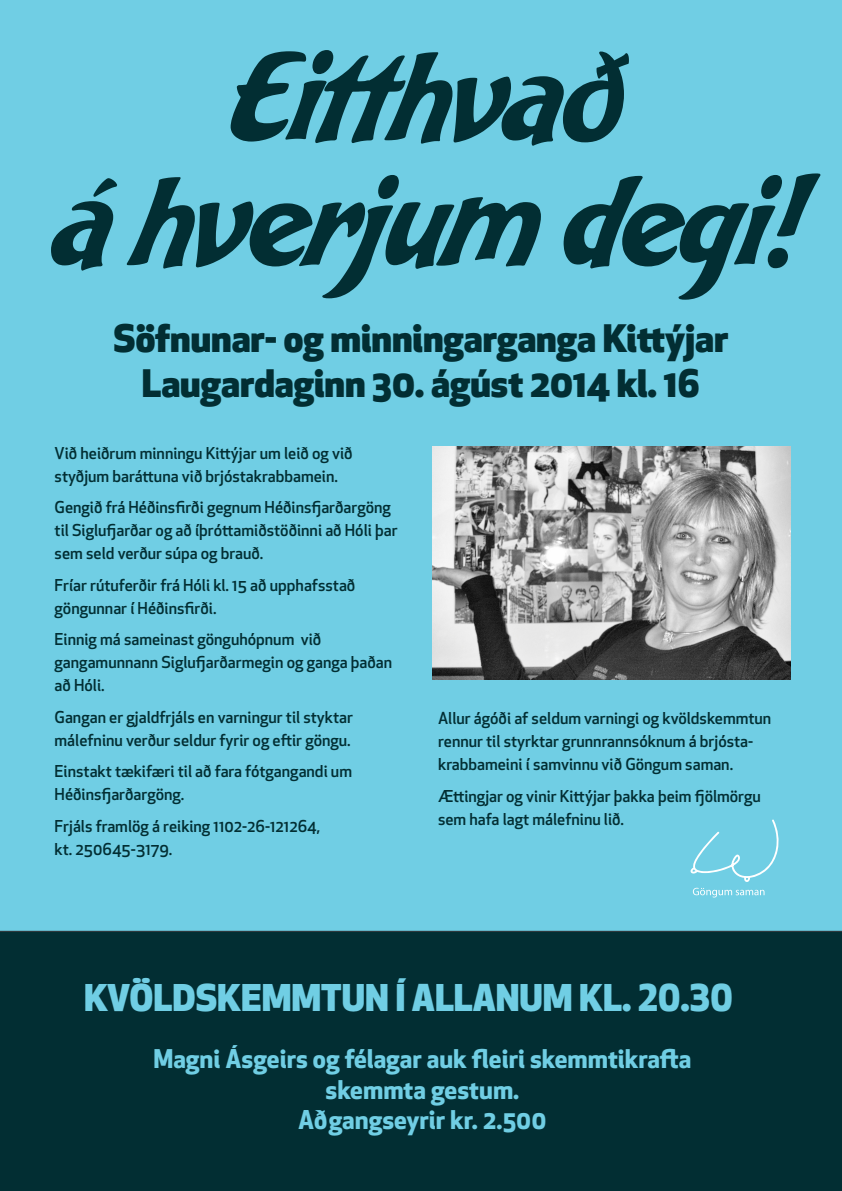
<style>
.page{position:relative;width:842px;height:1191px;background:#fff}
.page>*{position:absolute;margin:0;border:0;box-sizing:border-box;transform-origin:0 0}
.t1{font:114.9px "Bakery Script";color:#022e33}
.t2{font:800 37px "Apex New";color:#022e33}
.t3{font:800 36px "Apex New";color:#70cee4}
.t4{font:700 25.2px/30.2px "Apex New";color:#70cee4;text-align:center}
.t5{font:500 16px/23px "Apex New";color:#022e33}
</style>
<div class="page">
<div style="left:0;top:931px;width:842px;height:260px;background:#022e33"></div>
<div style="left:0;top:0;width:842px;height:931px;background:#70cee4"></div>
<img style="left:432px;top:446px;width:358px;height:233px">
<svg style="left:690px;top:819px;width:90px;height:78px;background:#7bd1e6"></svg>
<p class="t1" style="left:231px;top:27px;width:391px">Eitthvað</p>
<p class="t1" style="left:50px;top:152px;width:753px">á hverjum degi!</p>
<p class="t2" style="left:114px;top:313px;width:616px">Söfnunar- og minningarganga Kittýjar</p>
<p class="t2" style="left:142px;top:358px;width:559px">Laugardaginn 30. ágúst 2014 kl. 16</p>
<p class="t5" style="left:55px;top:441px;width:300px">Við heiðrum minningu Kittýjar um leið og við styðjum baráttuna við brjóstakrabbamein.</p>
<p class="t5" style="left:55px;top:495px;width:344px">Gengið frá Héðinsfirði gegnum Héðinsfjarðargöng til Siglufjarðar og að íþróttamiðstöðinni að Hóli þar sem seld verður súpa og brauð.</p>
<p class="t5" style="left:55px;top:573px;width:302px">Fríar rútuferðir frá Hóli kl. 15 að upphafsstað göngunnar í Héðinsfirði.</p>
<p class="t5" style="left:55px;top:627px;width:339px">Einnig má sameinast gönguhópnum við gangamunnann Siglufjarðarmegin og ganga þaðan að Hóli.</p>
<p class="t5" style="left:55px;top:705px;width:300px">Gangan er gjaldfrjáls en varningur til styktar málefninu verður seldur fyrir og eftir göngu.</p>
<p class="t5" style="left:55px;top:759px;width:299px">Einstakt tækifæri til að fara fótgangandi um<br>Héðinsfjarðargöng.</p>
<p class="t5" style="left:55px;top:814px;width:267px">Frjáls framlög á reiking 1102-26-121264,</p>
<p class="t5" style="left:55px;top:837px;width:119px">kt. 250645-3179.</p>
<p class="t5" style="left:438px;top:706px;width:335px">Allur ágóði af seldum varningi og kvöldskemmtun rennur til styrktar grunnrannsóknum á brjósta&shy;krabbameini í samvinnu við Göngum saman.</p>
<p class="t5" style="left:438px;top:784px;width:324px">Ættingjar og vinir Kittýjar þakka þeim fjölmörgu sem hafa lagt málefninu lið.</p>
<p class="t3" style="left:84px;top:972px;width:650px">KVÖLDSKEMMTUN Í ALLANUM KL. 20.30</p>
<p class="t4" style="left:153px;top:1043px;width:539px">Magni Ásgeirs og félagar auk fleiri skemmtikrafta skemmta gestum.</p>
<p class="t4" style="left:298px;top:1103px;width:250px">Aðgangseyrir kr. 2.500</p>
</div>
